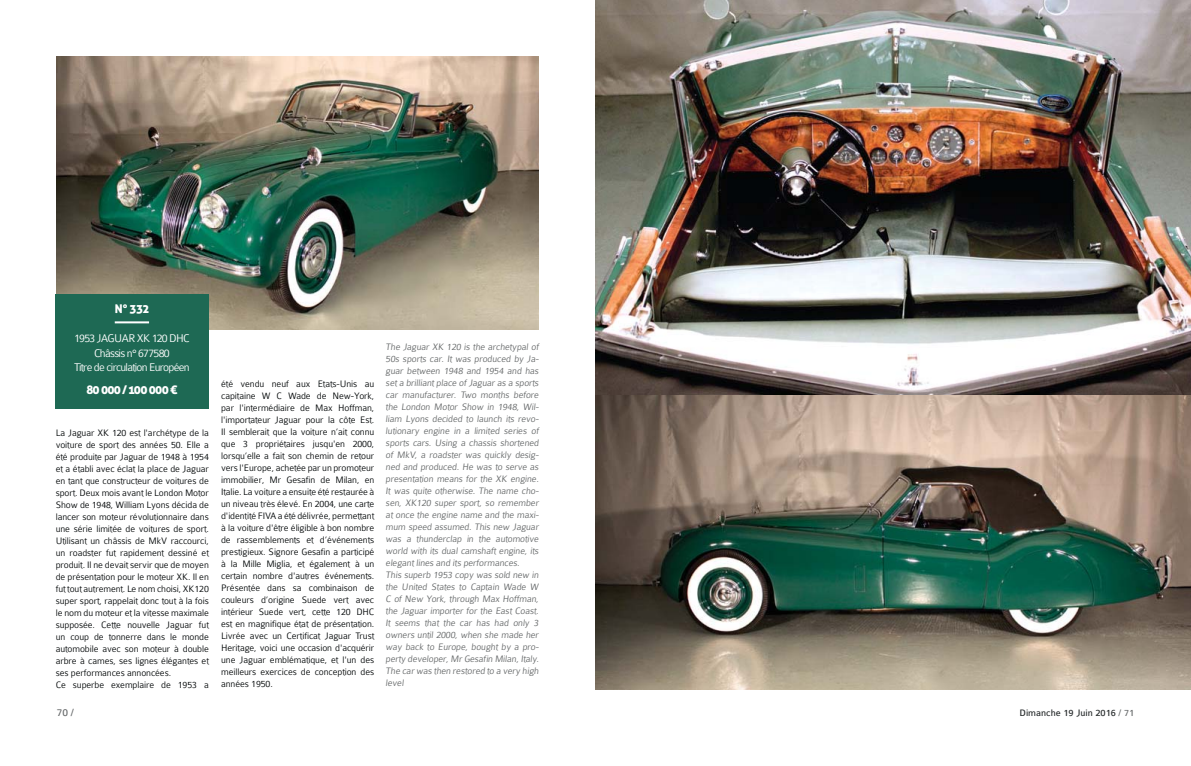
<style>
.page{position:relative;width:1191px;height:766px;background:#fff}
.page>*{position:absolute;margin:0;border:0;box-sizing:border-box;transform-origin:0 0}
.t1{font:300 12px/14.4px "Colaborate";letter-spacing:-.06em;color:#fff;text-align:center}
.t2{font:12px "Aller Display";letter-spacing:-.06em;color:#fff}
.t3{font:11px "Colaborate";color:#66696a}
.t4{font:300 10px/12px "Colaborate";letter-spacing:-.01em;color:#040809}
.t5{font:300 10px/12px "Colaborate";letter-spacing:-.01em;color:#66696a}
.t6{font:10px "Colaborate";color:#242829}
.s1{color:#66696a}
</style>
<div class="page">
<img style="left:57px;top:57px;width:482px;height:272px">
<img style="left:595px;top:0;width:596px;height:689px">
<div style="left:56px;top:294px;width:153px;height:114px;background:#1e6954"></div>
<hr style="left:115px;top:321px;width:34px;height:2px;background:#fff">
<p class="t2" style="left:115px;top:302px;width:36px">N° 332</p>
<p class="t1" style="left:74px;top:332px;width:117px">1953 JAGUAR XK 120 DHC<br>Châssis n° 677580<br>Titre de circulation Européen</p>
<p class="t2" style="left:86px;top:382px;width:93px">80 000 / 100 000 €</p>
<p class="t4" style="left:56px;top:427px;width:155px">La Jaguar XK 120 est l'archétype de la voiture de sport des années 50. Elle a été produite par Jaguar de 1948 à 1954 et a établi avec éclat la place de Jaguar en tant que constructeur de voitures de sport. Deux mois avant le London Motor Show de 1948, William Lyons décida de lancer son moteur révolutionnaire dans une série limitée de voitures de sport.<br>Utilisant un châssis de MkV raccourci, un roadster fut rapidement dessiné et produit. Il ne devait servir que de moyen de présentation pour le moteur XK. Il en fut tout autrement. Le nom choisi, XK120 super sport, rappelait donc tout à la fois le nom du moteur et la vitesse maximale supposée. Cette nouvelle Jaguar fut un coup de tonnerre dans le monde automobile avec son moteur à double arbre à cames, ses lignes élégantes et ses performances annoncées.<br>Ce superbe exemplaire de 1953 a</p>
<p class="t4" style="left:221px;top:378px;width:155px;text-align:justify">été vendu neuf aux Etats-Unis au capitaine W C Wade de New-York, par l'intermédiaire de Max Hoffman, l'importateur Jaguar pour la côte Est.<br>Il semblerait que la voiture n’ait connu que 3 propriétaires jusqu'en 2000, lorsqu’elle a fait son chemin de retour vers l'Europe, achetée par un promoteur immobilier, Mr Gesafin de Milan, en Italie. La voiture a ensuite été restaurée à un niveau très élevé. En 2004, une carte d'identité FIVA a été délivrée, permettant à la voiture d'être éligible à bon nombre de rassemblements et d’événements prestigieux. Signore Gesafin a participé à la Mille Miglia, et également à un certain nombre d'autres événements.<br>Présentée dans sa combinaison de couleurs d’origine Suede vert avec intérieur Suede vert, cette 120 DHC est en magnifique état de présentation.<br>Livrée avec un Certificat Jaguar Trust Heritage, voici une occasion d'acquérir une Jaguar emblématique, et l'un des meilleurs exercices de conception des années 1950.</p>
<p class="t5" style="left:385px;top:341px;width:156px">The Jaguar XK 120 is the archetypal of 50s sports car. It was produced by Ja&shy;guar between 1948 and 1954 and has set a brilliant place of Jaguar as a sports car manufacturer. Two months before the London Motor Show in 1948, Wil&shy;liam Lyons decided to launch its revo&shy;lutionary engine in a limited series of sports cars. Using a chassis shortened of MkV, a roadster was quickly desig&shy;ned and produced. He was to serve as presentation means for the XK engine.<br>It was quite otherwise. The name cho&shy;sen, XK120 super sport, so remember at once the engine name and the maxi&shy;mum speed assumed. This new Jaguar was a thunderclap in the automotive world with its dual camshaft engine, its elegant lines and its performances.<br>This superb 1953 copy was sold new in the United States to Captain Wade W C of New York, through Max Hoffman, the Jaguar importer for the East Coast.<br>It seems that the car has had only 3 owners until 2000, when she made her way back to Europe, bought by a pro&shy;perty developer, Mr Gesafin Milan, Italy.<br>The car was then restored to a very high level</p>
<p class="t3" style="left:57px;top:707px;width:19px">70 /</p>
<p class="t6" style="left:1019px;top:707px;width:116px">Dimanche 19 Juin 2016 <span class="s1">/ 71</span></p>
</div>
